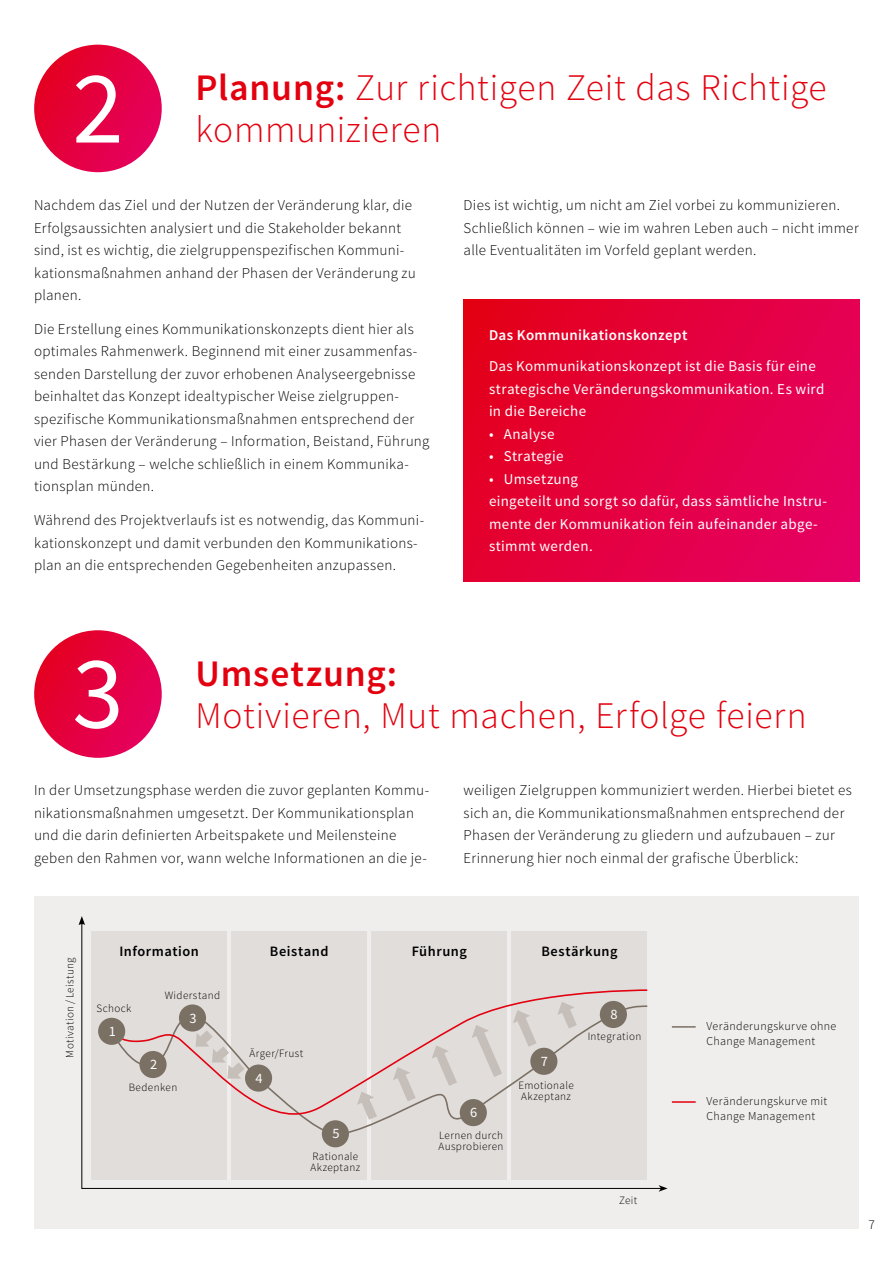
<style>
.page{position:relative;width:893px;height:1263px;background:#fff}
.page>*{position:absolute;margin:0;border:0;box-sizing:border-box;transform-origin:0 0}
.t1{font:103.5px "Source Sans Pro";color:#fff}
.t2{font:300 37.5px/42px "Source Sans Pro";letter-spacing:.015em;color:#e3000f}
.t3{font:600 37.5px "Source Sans Pro";letter-spacing:.025em;color:#e3000f}
.t4{font:300 15px/22.5px "Source Sans Pro";letter-spacing:.02em;color:#000}
.t5{font:15px/22.5px "Source Sans Pro";letter-spacing:.02em;color:#fff}
.t6{font:600 15px "Source Sans Pro";letter-spacing:.025em;color:#fff}
.t7{font:600 14.4px "Source Sans Pro";letter-spacing:.035em;color:#000}
.t8{font:14.4px "Source Sans Pro";color:#fff}
.t9{font:300 13.5px "Source Sans Pro";color:#000}
.t10{font:300 12px/15px "Source Sans Pro";letter-spacing:.03em;color:#000}
.t11{font:300 11.1px/11.1px "Source Sans Pro";letter-spacing:.035em;color:#000}
.s1{font-weight:600}
</style>
<div class="page">
<div style="left:464px;top:300px;width:395px;height:281px;background:linear-gradient(to right,#e40022,#e5005f)"></div>
<svg style="left:34px;top:45px;width:128px;height:127px;background:#e40040"></svg>
<svg style="left:34px;top:630px;width:128px;height:128px;background:#e40242"></svg>
<div style="left:34px;top:896px;width:825px;height:333px;background:#f0eeec"></div>
<svg style="left:81px;top:925px;width:578px;height:264px;background:#dcd8d5"></svg>
<svg style="left:659px;top:1185px;width:9px;height:7px"></svg>
<svg style="left:79px;top:916px;width:6px;height:9px"></svg>
<hr style="left:672px;top:1026px;width:24px;height:2px;background:#7a7064">
<hr style="left:672px;top:1101px;width:24px;height:2px;background:#e3000f">
<h1 class="t1" style="left:72px;top:44px;width:53px">2</h1>
<h2 class="t2" style="left:196px;top:67px;width:633px"><span class="s1">Planung:</span> Zur richtigen Zeit das Richtige kommunizieren</h2>
<p class="t4" style="left:34px;top:194px;width:383px">Nachdem das Ziel und der Nutzen der Veränderung klar, die Erfolgsaussichten analysiert und die Stakeholder bekannt sind, ist es wichtig, die zielgruppenspezifischen Kommuni&shy;kationsmaßnahmen anhand der Phasen der Veränderung zu planen.</p>
<p class="t4" style="left:34px;top:318px;width:397px">Die Erstellung eines Kommunikationskonzepts dient hier als optimales Rahmenwerk. Beginnend mit einer zusammenfas&shy;senden Darstellung der zuvor erhobenen Analyseergebnisse beinhaltet das Konzept idealtypischer Weise zielgruppen&shy;spezifische Kommunikationsmaßnahmen entsprechend der vier Phasen der Veränderung – Information, Beistand, Führung und Bestärkung – welche schließlich in einem Kommunika&shy;tionsplan münden.</p>
<p class="t4" style="left:34px;top:509px;width:390px">Während des Projektverlaufs ist es notwendig, das Kommuni&shy;kationskonzept und damit verbunden den Kommunikations&shy;plan an die entsprechenden Gegebenheiten anzupassen.</p>
<p class="t4" style="left:464px;top:194px;width:397px">Dies ist wichtig, um nicht am Ziel vorbei zu kommunizieren.<br>Schließlich können – wie im wahren Leben auch – nicht immer alle Eventualitäten im Vorfeld geplant werden.</p>
<p class="t6" style="left:489px;top:326px;width:200px">Das Kommunikationskonzept</p>
<p class="t5" style="left:489px;top:355px;width:337px">Das Kommunikationskonzept ist die Basis für eine strategische Veränderungskommunikation. Es wird in die Bereiche</p>
<p class="t5" style="left:489px;top:423px;width:67px">• Analyse</p>
<p class="t5" style="left:489px;top:445px;width:76px">• Strategie</p>
<p class="t5" style="left:489px;top:468px;width:340px">• Umsetzung<br>eingeteilt und sorgt so dafür, dass sämtliche Instru&shy;mente der Kommunikation fein aufeinander abge&shy;stimmt werden.</p>
<h1 class="t1" style="left:72px;top:629px;width:53px">3</h1>
<h2 class="t3" style="left:196px;top:650px;width:203px">Umsetzung:</h2>
<h2 class="t2" style="left:196px;top:694px;width:612px">Motivieren, Mut machen, Erfolge feiern</h2>
<p class="t4" style="left:34px;top:779px;width:397px">In der Umsetzungsphase werden die zuvor geplanten Kommu&shy;nikationsmaßnahmen umgesetzt. Der Kommunikationsplan und die darin definierten Arbeitspakete und Meilensteine geben den Rahmen vor, wann welche Informationen an die je-</p>
<p class="t4" style="left:464px;top:779px;width:390px">weiligen Zielgruppen kommuniziert werden. Hierbei bietet es sich an, die Kommunikationsmaßnahmen entsprechend der Phasen der Veränderung zu gliedern und aufzubauen – zur Erinnerung hier noch einmal der grafische Überblick:</p>
<p class="t11" style="left:64px;top:1057px;width:102px;rotate:-90deg">Motivation / Leistung</p>
<p class="t7" style="left:119px;top:942px;width:81px">Information</p>
<p class="t7" style="left:270px;top:942px;width:60px">Beistand</p>
<p class="t7" style="left:412px;top:942px;width:56px">Führung</p>
<p class="t7" style="left:541px;top:942px;width:78px">Bestärkung</p>
<p class="t11" style="left:165px;top:990px;width:57px">Widerstand</p>
<p class="t11" style="left:96px;top:1003px;width:36px">Schock</p>
<p class="t8" style="left:189px;top:1009px;width:9px">3</p>
<p class="t8" style="left:610px;top:1005px;width:9px">8</p>
<p class="t8" style="left:109px;top:1022px;width:9px">1</p>
<p class="t11" style="left:588px;top:1031px;width:55px">Integration</p>
<p class="t8" style="left:150px;top:1055px;width:9px">2</p>
<p class="t11" style="left:250px;top:1048px;width:55px">Ärger/Frust</p>
<p class="t8" style="left:541px;top:1052px;width:9px">7</p>
<p class="t11" style="left:129px;top:1081px;width:50px">Bedenken</p>
<p class="t8" style="left:256px;top:1069px;width:9px">4</p>
<p class="t11" style="left:518px;top:1080px;width:57px">Emotionale<br>Akzeptanz</p>
<p class="t8" style="left:470px;top:1103px;width:9px">6</p>
<p class="t8" style="left:332px;top:1125px;width:9px">5</p>
<p class="t11" style="left:310px;top:1151px;width:51px">Rationale<br>Akzeptanz</p>
<p class="t11" style="left:439px;top:1130px;width:66px">Lernen durch<br>Ausprobieren</p>
<p class="t11" style="left:619px;top:1194px;width:20px">Zeit</p>
<p class="t10" style="left:706px;top:1019px;width:131px">Veränderungskurve ohne<br>Change Management</p>
<p class="t10" style="left:706px;top:1094px;width:122px">Veränderungskurve mit<br>Change Management</p>
<p class="t9" style="left:868px;top:1216px;width:8px">7</p>
</div>
